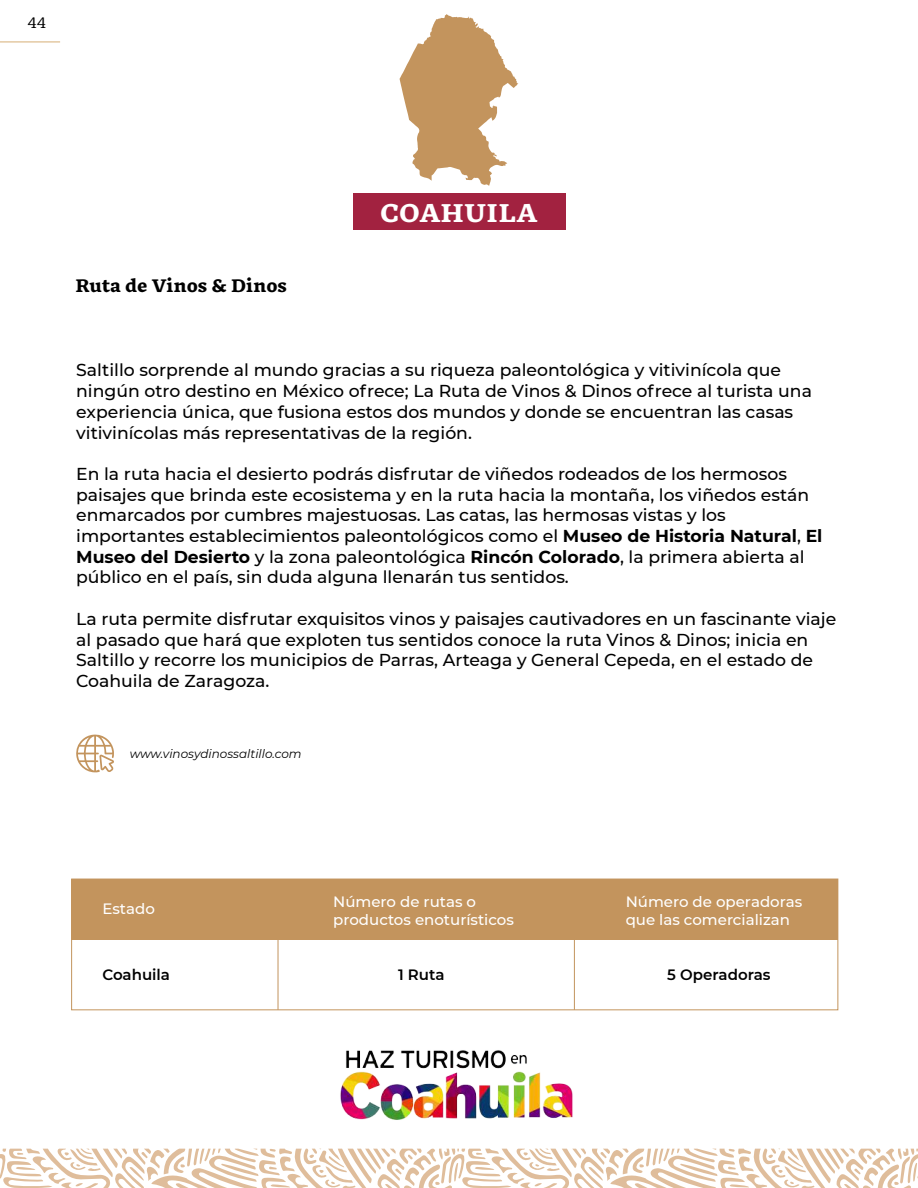
<style>
.page{position:relative;width:918px;height:1188px;background:#fff}
.page>*{position:absolute;margin:0;border:0;box-sizing:border-box;transform-origin:0 0}
.t1{font:900 25.5px "GMX";color:#fff}
.t2{font:900 18px "GMX";color:#000}
.t3{font:500 17.25px/20.7px "Montserrat";color:#000}
.t4{font:500 15px/18px "Montserrat";color:#fff}
.t5{font:600 15px "Montserrat";color:#000}
.t6{font:15px "GMX";color:#000}
.t7{font:italic 12px "Montserrat";color:#000}
.s1{font-weight:700}
</style>
<div class="page">
<svg style="left:400px;top:14px;width:118px;height:172px"></svg>
<div style="left:353px;top:194px;width:212px;height:36px;background:#a22240"></div>
<svg style="left:0;top:1149px;width:918px;height:39px"></svg>
<div style="left:72px;top:879px;width:766px;height:61px;background:#c3945d"></div>
<div style="left:71px;top:879px;width:767px;height:131px;border:1px solid #c3945d"></div>
<hr style="left:278px;top:879px;width:1px;height:131px;background:#c3945d">
<hr style="left:574px;top:879px;width:1px;height:131px;background:#c3945d">
<img style="left:340px;top:1050px;width:233px;height:70px">
<svg style="left:76px;top:734px;width:38px;height:38px"></svg>
<hr style="left:0;top:41px;width:60px;height:2px;background:#e4c9a3">
<p class="t6" style="left:28px;top:14px;width:20px">44</p>
<p class="t2" style="left:75px;top:276px;width:213px">Ruta de Vinos &amp; Dinos</p>
<h1 class="t1" style="left:380px;top:198px;width:159px">COAHUILA</h1>
<p class="t3" style="left:76px;top:359px;width:737px">Saltillo sorprende al mundo gracias a su riqueza paleontológica y vitivinícola que ningún otro destino en México ofrece; La Ruta de Vinos &amp; Dinos ofrece al turista una experiencia única, que fusiona estos dos mundos y donde se encuentran las casas vitivinícolas más representativas de la región.</p>
<p class="t3" style="left:76px;top:463px;width:748px">En la ruta hacia el desierto podrás disfrutar de viñedos rodeados de los hermosos paisajes que brinda este ecosistema y en la ruta hacia la montaña, los viñedos están enmarcados por cumbres majestuosas. Las catas, las hermosas vistas y los importantes establecimientos paleontológicos como el <span class="s1">Museo de Historia Natural</span>, <span class="s1">El Museo del Desierto</span> y la zona paleontológica <span class="s1">Rincón Colorado</span>, la primera abierta al público en el país, sin duda alguna llenarán tus sentidos.</p>
<p class="t3" style="left:76px;top:608px;width:762px">La ruta permite disfrutar exquisitos vinos y paisajes cautivadores en un fascinante viaje al pasado que hará que exploten tus sentidos conoce la ruta Vinos &amp; Dinos; inicia en Saltillo y recorre los municipios de Parras, Arteaga y General Cepeda, en el estado de Coahuila de Zaragoza.</p>
<p class="t7" style="left:130px;top:745px;width:174px">www.vinosydinossaltillo.com</p>
<p class="t4" style="left:102px;top:899px;width:54px">Estado</p>
<p class="t4" style="left:333px;top:892px;width:182px">Número de rutas o productos enoturísticos</p>
<p class="t4" style="left:626px;top:892px;width:178px">Número de operadoras que las comercializan</p>
<p class="t5" style="left:102px;top:964px;width:69px">Coahuila</p>
<p class="t5" style="left:398px;top:964px;width:48px">1 Ruta</p>
<p class="t5" style="left:667px;top:964px;width:105px">5 Operadoras</p>
</div>
